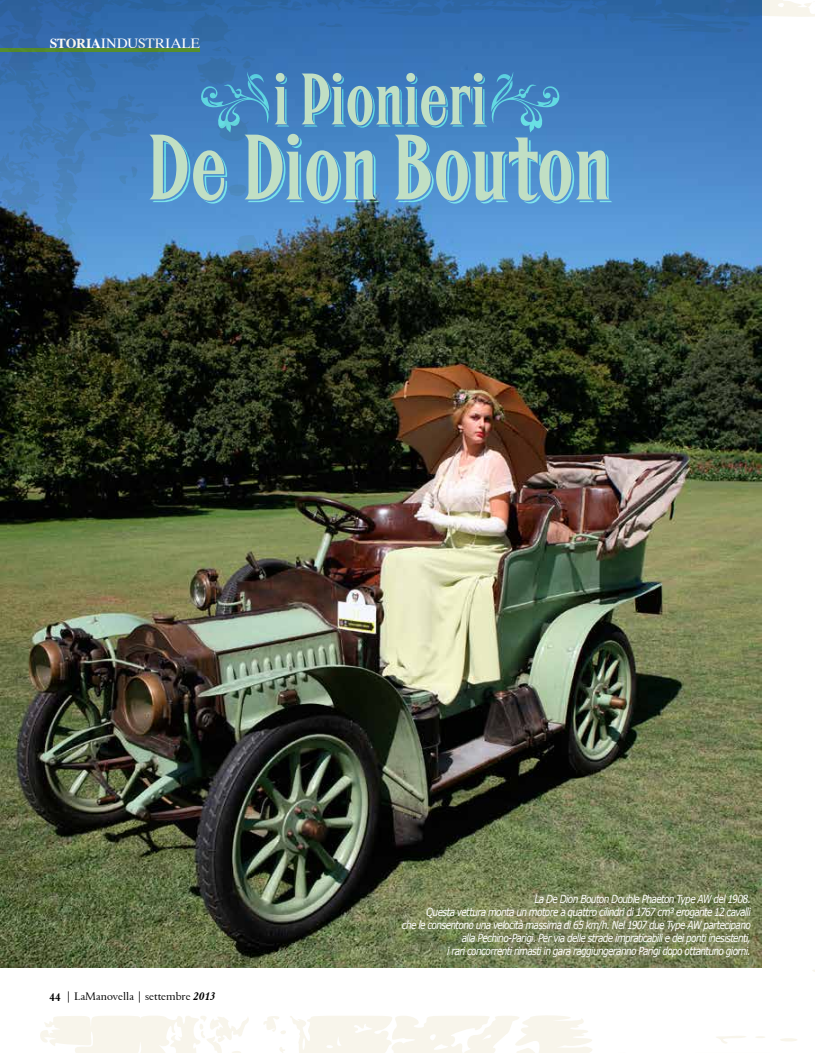
<style>
.page{position:relative;width:815px;height:1053px;background:#fff}
.page>*{position:absolute;margin:0;border:0;box-sizing:border-box;transform-origin:0 0}
.t1{font:13.75px "Dutch 801 BT";letter-spacing:.005em;color:#fff}
.t2{font:11.25px "Aldine 401 BT Roman A";color:#000}
.t3{font:italic 11.12px/13.1px "Verdana";letter-spacing:-.07em;color:#fff;text-align:right;scale:.81 1}
.s1{font-weight:700}
.s2{font-family:"Aldine 401 BT Bold A"}
.s3{font-family:"Aldine 401 BT Bold Italic A"}
</style>
<div class="page">
<img style="left:0;top:0;width:815px;height:1052px">
<svg style="left:149px;top:72px;width:463px;height:131px;background:#67a0c6"></svg>
<p class="t1" style="left:50px;top:35px;width:152px"><span class="s1">STORIA</span>INDUSTRIALE</p>
<p class="t2" style="left:50px;top:989px;width:168px"><span class="s2">44</span> | LaManovella | settembre <span class="s3">2013</span></p>
<p class="t3" style="left:402px;top:892px;width:432px">La De Dion Bouton Double Phaeton Type AW del 1908.<br>Questa vettura monta un motore a quattro cilindri di 1767 cm³ erogante 12 cavalli<br>che le consentono una velocità massima di 65 km/h. Nel 1907 due Type AW partecipano alla Pechino-Parigi. Per via delle strade impraticabili e dei ponti inesistenti,<br>i rari concorrenti rimasti in gara raggiungeranno Parigi dopo ottantuno giorni.</p>
</div>
